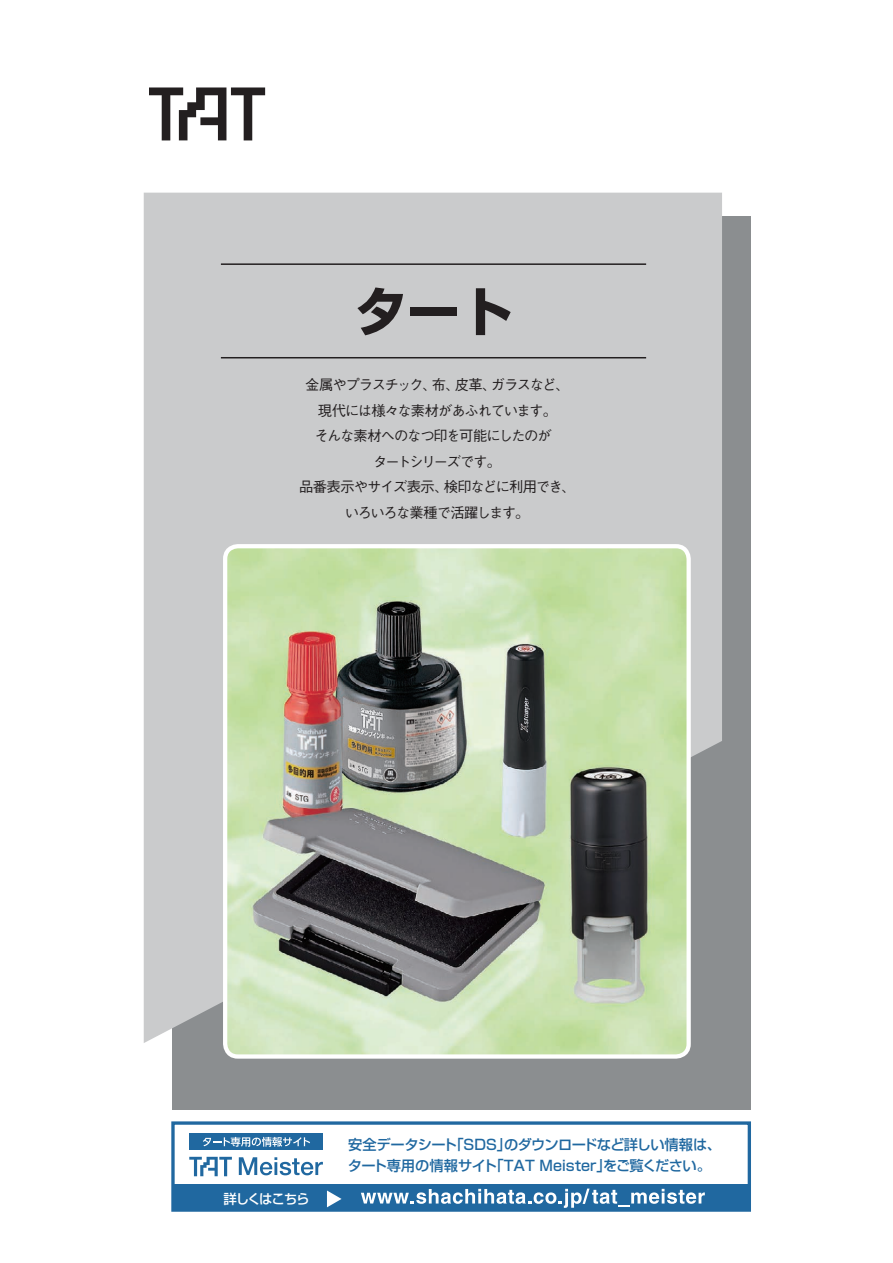
<style>
.page{position:relative;width:893px;height:1263px;background:#fff}
.page>*{position:absolute;margin:0;border:0;box-sizing:border-box;transform-origin:0 0}
.t1{font:700 53.1px "Shin Go Pr 6";color:#231f20}
.t2{font:500 14.4px "Gothic BBB Pr 6";letter-spacing:-.085em;color:#231f20}
.t3{font:500 14.4px "Gothic BBB Pr 6";letter-spacing:-.105em;color:#231f20}
.t4{font:500 14.4px "Gothic BBB Pr 6";letter-spacing:-.065em;color:#231f20}
.t5{font:500 14.4px "Gothic BBB Pr 6";letter-spacing:-.13em;color:#231f20}
.t6{font:500 14.25px/21.8px "Shin Go Pr 6";letter-spacing:-.03em;color:#2068a0}
.t7{font:500 13.35px "Shin Go Pr 6";letter-spacing:-.1em;color:#fff}
</style>
<div class="page">
<div style="left:172px;top:217px;width:578px;height:893px;background:#8b8e90"></div>
<div style="left:144px;top:193px;width:578px;height:850px;background:#cacbcc"></div>
<hr style="left:221px;top:263px;width:425px;height:2px;background:#231f20">
<hr style="left:221px;top:357px;width:425px;height:1px;background:#231f20">
<img style="left:225px;top:546px;width:464px;height:508px">
<div style="left:223px;top:544px;width:468px;height:515px;border:4px solid #fff;border-radius:13px"></div>
<svg style="left:149px;top:87px;width:116px;height:53px"></svg>
<div style="left:189px;top:1133px;width:134px;height:16px;background:#2068a0"></div>
<svg style="left:203px;top:1137px;width:107px;height:10px"></svg>
<svg style="left:239px;top:1157px;width:84px;height:18px"></svg>
<svg style="left:189px;top:1157px;width:43px;height:19px"></svg>
<div style="left:171px;top:1121px;width:580px;height:91px;border:3px solid #2068a0"></div>
<div style="left:173px;top:1184px;width:576px;height:26px;background:#2068a0"></div>
<svg style="left:361px;top:1188px;width:344px;height:20px"></svg>
<svg style="left:327px;top:1190px;width:15px;height:17px"></svg>
<h1 class="t1" style="left:354px;top:270px;width:161px">タート</h1>
<p class="t3" style="left:305px;top:373px;width:266px">金属やプラスチック、布、皮革、ガラスなど、</p>
<p class="t2" style="left:318px;top:399px;width:241px">現代には様々な素材があふれています。</p>
<p class="t2" style="left:314px;top:424px;width:239px">そんな素材へのなつ印を可能にしたのが</p>
<p class="t5" style="left:373px;top:450px;width:130px">タートシリーズです。</p>
<p class="t4" style="left:299px;top:475px;width:278px">品番表示やサイズ表示、検印などに利用でき、</p>
<p class="t2" style="left:345px;top:501px;width:186px">いろいろな業種で活躍します。</p>
<p class="t7" style="left:224px;top:1187px;width:88px">詳しくはこちら</p>
<p class="t6" style="left:348px;top:1132px;width:375px">安全データシート「SDS」のダウンロードなど詳しい情報は、タート専用の情報サイト「TAT Meister」をご覧ください。</p>
</div>
